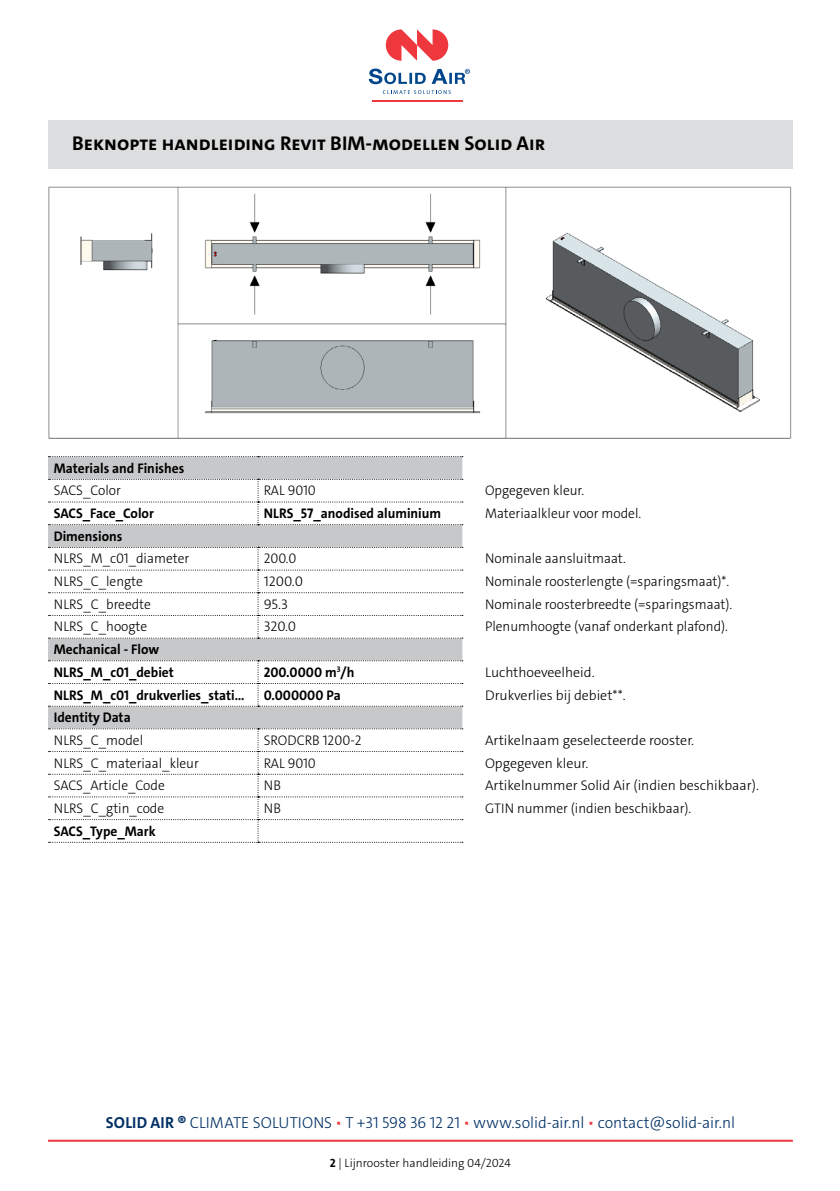
<style>
.page{position:relative;width:840px;height:1191px;background:#fff}
.page>*{position:absolute;margin:0;border:0;box-sizing:border-box;transform-origin:0 0}
.t1{font:700 20px "The Sans C4 s";color:#000}
.t2{font:300 16px "The Sans C4 s";color:#003064}
.t3{font:300 14px "The Sans C4 s";color:#000;scale:.96 1}
.t4{font:700 14px/22.6px "The Sans C4 s";color:#000;scale:.96 1}
.t5{font:300 14px "The Sans C4 s";color:#000}
.t6{font:300 12px "The Sans C4 s";color:#000}
.s1{font-weight:700}
.s2{color:#ef373e}
</style>
<div class="page">
<hr style="left:372px;top:100px;width:90px;height:2px;background:#ef373e">
<svg style="left:385px;top:29px;width:63px;height:32px"></svg>
<svg style="left:382px;top:90px;width:68px;height:4px"></svg>
<svg style="left:368px;top:69px;width:101px;height:15px"></svg>
<hr style="left:48px;top:1139px;width:744px;height:2px;background:#ef373e">
<div style="left:48px;top:120px;width:744px;height:48px;background:#dcddde"></div>
<div style="left:48px;top:457px;width:414px;height:271px;background:#c7c8ca"></div>
<svg style="left:48px;top:456px;width:414px;height:1px"></svg>
<svg style="left:48px;top:479px;width:414px;height:46px"></svg>
<svg style="left:48px;top:547px;width:414px;height:91px"></svg>
<svg style="left:48px;top:660px;width:414px;height:46px"></svg>
<svg style="left:48px;top:728px;width:414px;height:114px"></svg>
<img style="left:48px;top:187px;width:743px;height:251px">
<h1 class="t1" style="left:72px;top:130px;width:474px">Beknopte handleiding Revit BIM-modellen Solid Air</h1>
<p class="t4" style="left:54px;top:457px;width:137px">Materials and Finishes</p>
<p class="t3" style="left:54px;top:481px;width:71px">SACS_Color</p>
<p class="t3" style="left:263px;top:481px;width:56px">RAL 9010</p>
<p class="t3" style="left:485px;top:481px;width:105px">Opgegeven kleur.</p>
<p class="t4" style="left:54px;top:502px;width:106px">SACS_Face_Color</p>
<p class="t4" style="left:263px;top:502px;width:186px">NLRS_57_anodised aluminium</p>
<p class="t3" style="left:485px;top:504px;width:164px">Materiaalkleur voor model.</p>
<p class="t4" style="left:54px;top:525px;width:73px">Dimensions</p>
<p class="t3" style="left:54px;top:550px;width:143px">NLRS_M_c01_diameter</p>
<p class="t3" style="left:263px;top:550px;width:36px">200.0</p>
<p class="t3" style="left:485px;top:550px;width:148px">Nominale aansluitmaat.</p>
<p class="t3" style="left:54px;top:572px;width:94px">NLRS_C_lengte</p>
<p class="t5" style="left:263px;top:572px;width:41px">1200.0</p>
<p class="t3" style="left:485px;top:572px;width:256px">Nominale roosterlengte (=sparingsmaat)*.</p>
<p class="t3" style="left:54px;top:595px;width:103px">NLRS_C_breedte</p>
<p class="t5" style="left:263px;top:595px;width:26px">95.3</p>
<p class="t3" style="left:485px;top:595px;width:259px">Nominale roosterbreedte (=sparingsmaat).</p>
<p class="t3" style="left:54px;top:618px;width:99px">NLRS_C_hoogte</p>
<p class="t5" style="left:263px;top:618px;width:34px">320.0</p>
<p class="t3" style="left:485px;top:618px;width:254px">Plenumhoogte (vanaf onderkant plafond).</p>
<p class="t4" style="left:54px;top:638px;width:127px">Mechanical - Flow<br>NLRS_M_c01_debiet</p>
<p class="t4" style="left:263px;top:661px;width:96px">200.0000 m<sup>3</sup>/h</p>
<p class="t5" style="left:485px;top:663px;width:111px">Luchthoeveelheid.</p>
<p class="t4" style="left:54px;top:683px;width:200px">NLRS_M_c01_drukverlies_stati...</p>
<p class="t4" style="left:263px;top:683px;width:82px">0.000000 Pa</p>
<p class="t5" style="left:485px;top:686px;width:142px">Drukverlies bij debiet**.</p>
<p class="t4" style="left:54px;top:706px;width:82px">Identity Data</p>
<p class="t3" style="left:54px;top:731px;width:95px">NLRS_C_model</p>
<p class="t3" style="left:263px;top:731px;width:103px">SRODCRB 1200-2</p>
<p class="t5" style="left:485px;top:731px;width:210px">Artikelnaam geselecteerde rooster.</p>
<p class="t3" style="left:54px;top:754px;width:152px">NLRS_C_materiaal_kleur</p>
<p class="t3" style="left:263px;top:754px;width:56px">RAL 9010</p>
<p class="t5" style="left:485px;top:754px;width:105px">Opgegeven kleur.</p>
<p class="t3" style="left:54px;top:776px;width:117px">SACS_Article_Code</p>
<p class="t3" style="left:263px;top:776px;width:19px">NB</p>
<p class="t5" style="left:485px;top:776px;width:275px">Artikelnummer Solid Air (indien beschikbaar).</p>
<p class="t3" style="left:54px;top:799px;width:116px">NLRS_C_gtin_code</p>
<p class="t3" style="left:263px;top:799px;width:19px">NB</p>
<p class="t3" style="left:485px;top:799px;width:216px">GTIN nummer (indien beschikbaar).</p>
<p class="t4" style="left:54px;top:819px;width:108px">SACS_Type_Mark</p>
<p class="t2" style="left:106px;top:1112px;width:630px"><span class="s1">SOLID AIR ®</span> CLIMATE SOLUTIONS <span class="s2">•</span> T +31 598 36 12 21 <span class="s2">•</span> www.solid-air.nl <span class="s2">•</span> contact@solid-air.nl</p>
<p class="t6" style="left:330px;top:1154px;width:182px"><span class="s1">2</span> | Lijnrooster handleiding 04/2024</p>
</div>
